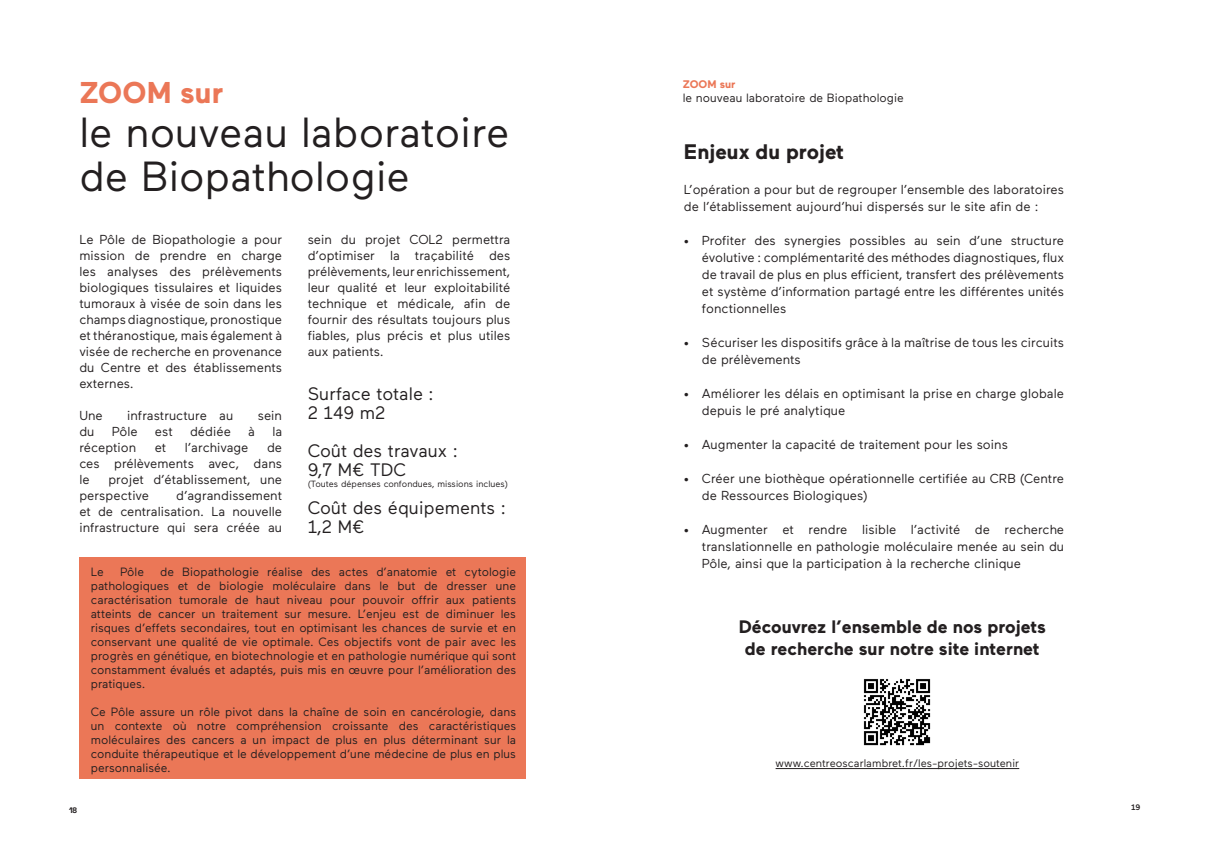
<style>
.page{position:relative;width:1208px;height:859px;background:#fff}
.page>*{position:absolute;margin:0;border:0;box-sizing:border-box;transform-origin:0 0}
.t1{font:42px/44px "Maax";color:#231f20}
.t2{font:700 30px "Maax";color:#eb7757}
.t3{font:700 21px "Maax";color:#231f20}
.t4{font:18px "Maax";color:#231f20}
.t5{font:700 18px "Maax";color:#231f20}
.t6{font:13px/16px "Maax";color:#231f20;text-align:justify}
.t7{font:12px/14px "Maax";color:#231f20;text-align:justify}
.t8{font:11px "Maax";color:#231f20}
.t9{font:700 11px "Maax";color:#eb7757}
.t10{font:9px "Maax";color:#231f20}
.t11{font:700 8px "Space Grotesk";color:#231f20}
.t12{font:500 8px "Maax";color:#231f20}
</style>
<div class="page">
<div style="left:79px;top:558px;width:447px;height:221px;background:#eb7757"></div>
<img style="left:863px;top:679px;width:68px;height:67px">
<hr style="left:775px;top:768px;width:244px;height:1px;background:#231f20">
<p class="t2" style="left:79px;top:76px;width:145px">ZOOM sur</p>
<p class="t1" style="left:79px;top:111px;width:431px">le nouveau laboratoire de Biopathologie</p>
<p class="t6" style="left:79px;top:232px;width:204px">Le Pôle de Biopathologie a pour mission de prendre en charge les analyses des prélèvements biologiques tissulaires et liquides tumoraux à visée de soin dans les champs diagnostique, pronostique et théranostique, mais également à visée de recherche en provenance du Centre et des établissements externes.</p>
<p class="t6" style="left:79px;top:408px;width:25px">Une</p>
<p class="t6" style="left:127px;top:408px;width:108px">infrastructure au</p>
<p class="t6" style="left:258px;top:408px;width:26px">sein</p>
<p class="t6" style="left:79px;top:424px;width:17px">du</p>
<p class="t6" style="left:112px;top:424px;width:27px">Pôle</p>
<p class="t6" style="left:155px;top:424px;width:19px">est</p>
<p class="t6" style="left:190px;top:424px;width:42px">dédiée</p>
<p class="t6" style="left:248px;top:424px;width:8px">à</p>
<p class="t6" style="left:272px;top:424px;width:11px">la</p>
<p class="t6" style="left:79px;top:440px;width:58px">réception</p>
<p class="t6" style="left:155px;top:440px;width:13px">et</p>
<p class="t6" style="left:185px;top:440px;width:65px">l’archivage</p>
<p class="t6" style="left:308px;top:232px;width:204px">sein du projet COL2 permettra d’optimiser la traçabilité des prélèvements, leur enrichissement, leur qualité et leur exploitabilité technique et médicale, afin de fournir des résultats toujours plus fiables, plus précis et plus utiles aux patients.</p>
<p class="t4" style="left:308px;top:384px;width:128px">Surface totale :</p>
<p class="t4" style="left:308px;top:403px;width:79px">2 149 m2</p>
<p class="t4" style="left:308px;top:441px;width:152px">Coût des travaux :</p>
<p class="t4" style="left:308px;top:460px;width:100px">9,7 M€ TDC</p>
<p class="t4" style="left:308px;top:498px;width:200px">Coût des équipements :</p>
<p class="t4" style="left:308px;top:517px;width:59px">1,2 M€</p>
<p class="t6" style="left:79px;top:440px;width:204px;text-indent:188px">de ces prélèvements avec, dans le</p>
<p class="t6" style="left:79px;top:472px;width:204px;text-indent:29px">projet d’établissement, une perspective</p>
<p class="t10" style="left:308px;top:478px;width:202px">(Toutes dépenses confondues, missions inclues)</p>
<p class="t6" style="left:79px;top:488px;width:204px;text-indent:97px">d’agrandissement et de centralisation. La nouvelle infrastructure qui sera créée au</p>
<p class="t7" style="left:91px;top:565px;width:427px;text-indent:69px">de Biopathologie réalise des actes d’anatomie et cytologie pathologiques et de biologie moléculaire dans le but de dresser une caractérisation tumorale de haut niveau pour pouvoir offrir aux patients atteints de cancer un traitement sur mesure. L’enjeu est de diminuer les risques d’effets secondaires, tout en optimisant les chances de survie et en conservant une qualité de vie optimale. Ces objectifs vont de pair avec les progrès en génétique, en biotechnologie et en pathologie numérique qui sont constamment évalués et adaptés, puis mis en œuvre pour l’amélioration des pratiques.</p>
<p class="t7" style="left:91px;top:705px;width:427px">Ce Pôle assure un rôle pivot dans la chaîne de soin en cancérologie, dans un contexte où notre compréhension croissante des caractéristiques moléculaires des cancers a un impact de plus en plus déterminant sur la conduite thérapeutique et le développement d’une médecine de plus en plus personnalisée.</p>
<p class="t7" style="left:91px;top:565px;width:15px">Le</p>
<p class="t7" style="left:120px;top:565px;width:25px">Pôle</p>
<p class="t9" style="left:683px;top:78px;width:54px">ZOOM sur</p>
<p class="t7" style="left:683px;top:91px;width:222px">le nouveau laboratoire de Biopathologie</p>
<p class="t3" style="left:684px;top:140px;width:162px">Enjeux du projet</p>
<p class="t6" style="left:684px;top:181px;width:382px;line-height:17px">L’opération a pour but de regrouper l’ensemble des laboratoires de l’établissement aujourd’hui dispersés sur le site afin de :</p>
<p class="t6" style="left:702px;top:232px;width:364px;line-height:17px;text-indent:-18px">• Profiter des synergies possibles au sein d’une structure évolutive : complémentarité des méthodes diagnostiques, flux de travail de plus en plus efficient, transfert des prélèvements et système d’information partagé entre les différentes unités fonctionnelles</p>
<p class="t6" style="left:702px;top:334px;width:364px;line-height:17px;text-indent:-18px">• Sécuriser les dispositifs grâce à la maîtrise de tous les circuits de prélèvements</p>
<p class="t6" style="left:702px;top:385px;width:364px;line-height:17px;text-indent:-18px">• Améliorer les délais en optimisant la prise en charge globale depuis le pré analytique</p>
<p class="t6" style="left:684px;top:436px;width:325px">• Augmenter la capacité de traitement pour les soins</p>
<p class="t6" style="left:702px;top:470px;width:364px;line-height:17px;text-indent:-18px">• Créer une biothèque opérationnelle certifiée au CRB (Centre de Ressources Biologiques)</p>
<p class="t6" style="left:702px;top:521px;width:364px;line-height:17px;text-indent:-18px">• Augmenter et rendre lisible l’activité de recherche translationnelle en pathologie moléculaire menée au sein du Pôle, ainsi que la participation à la recherche clinique</p>
<p class="t5" style="left:738px;top:617px;width:309px">Découvrez l’ensemble de nos projets</p>
<p class="t5" style="left:745px;top:639px;width:296px">de recherche sur notre site internet</p>
<p class="t8" style="left:775px;top:757px;width:245px">www.centreoscarlambret.fr/les-projets-soutenir</p>
<p class="t11" style="left:69px;top:805px;width:10px">18</p>
<p class="t12" style="left:1131px;top:803px;width:11px">19</p>
</div>
